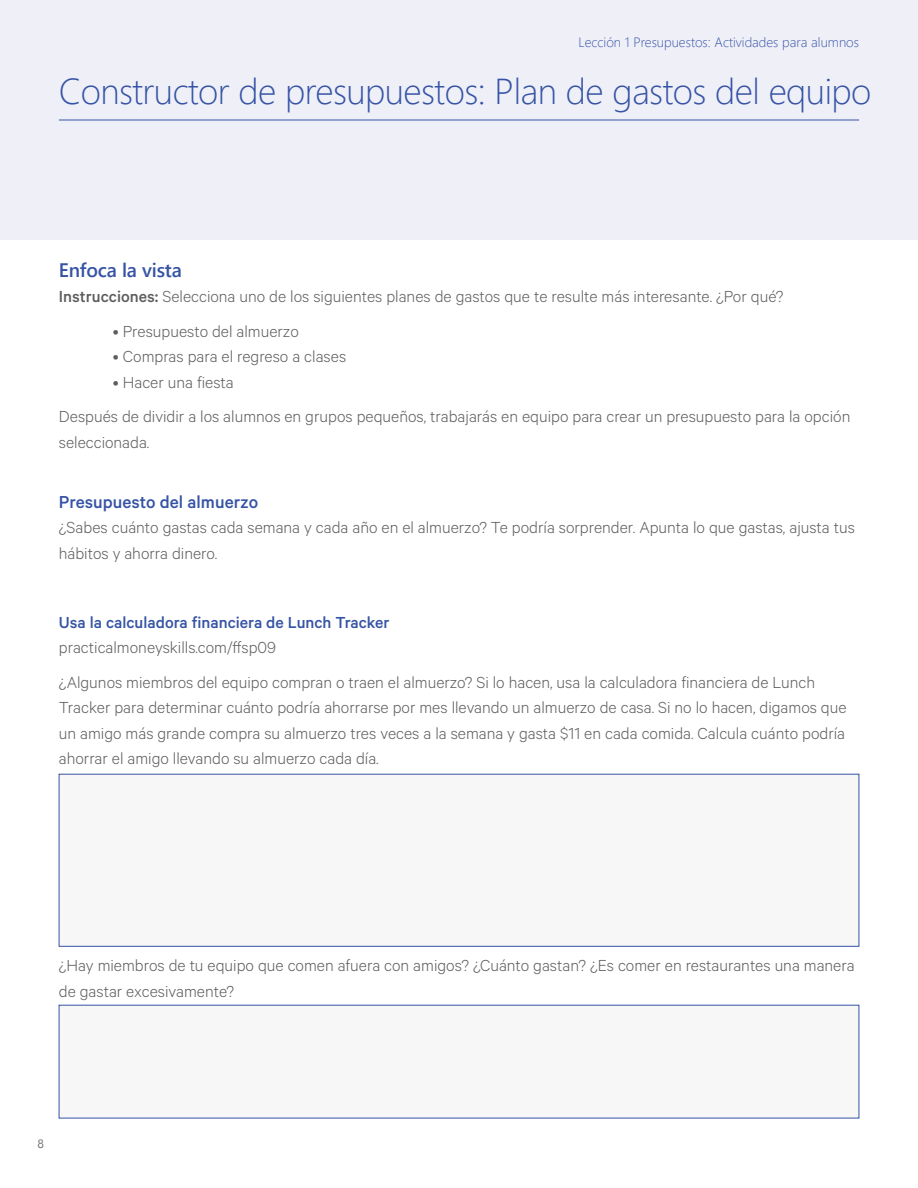
<style>
.page{position:relative;width:918px;height:1188px;background:#fff}
.page>*{position:absolute;margin:0;border:0;box-sizing:border-box;transform-origin:0 0}
.t1{font:300 36px "Segoe UI";letter-spacing:-.015em;color:#3654a5}
.t2{font:500 19.5px "Calibre";color:#3654a5}
.t3{font:600 19.5px "Segoe UI";letter-spacing:-.01em;color:#3654a5}
.t4{font:300 18px/25.5px "Calibre";color:#5d5d5d}
.t5{font:500 18px "Calibre";color:#3654a5}
.t6{font:300 13.5px "Segoe UI";color:#3654a5}
.t7{font:12px "Segoe UI";color:#757272}
.s1{font-weight:500}
</style>
<div class="page">
<div style="left:0;top:0;width:918px;height:240px;background:#efeff8"></div>
<hr style="left:59px;top:120px;width:800px;height:1px;background:#3654a5">
<div style="left:59px;top:774px;width:800px;height:172px;background:#f7f7f7"></div>
<div style="left:59px;top:1005px;width:800px;height:113px;background:#f7f7f7"></div>
<p class="t6" style="left:579px;top:32px;width:282px">Lección 1 Presupuestos: Actividades para alumnos</p>
<h1 class="t1" style="left:59px;top:64px;width:814px">Constructor de presupuestos: Plan de gastos del equipo</h1>
<p class="t3" style="left:59px;top:255px;width:125px">Enfoca la vista</p>
<p class="t4" style="left:59px;top:283px;width:726px"><span class="s1">Instrucciones:</span> Selecciona uno de los siguientes planes de gastos que te resulte más interesante. ¿Por qué?</p>
<p class="t4" style="left:113px;top:318px;width:187px">• Presupuesto del almuerzo</p>
<p class="t4" style="left:113px;top:343px;width:235px">• Compras para el regreso a clases</p>
<p class="t4" style="left:59px;top:364px;width:793px;line-height:34.5px;text-indent:54px">• Hacer una fiesta<br>Después de dividir a los alumnos en grupos pequeños, trabajarás en equipo para crear un presupuesto para la opción</p>
<p class="t4" style="left:59px;top:429px;width:92px">seleccionada.</p>
<p class="t2" style="left:59px;top:490px;width:201px">Presupuesto del almuerzo</p>
<p class="t4" style="left:59px;top:514px;width:798px">¿Sabes cuánto gastas cada semana y cada año en el almuerzo? Te podría sorprender. Apunta lo que gastas, ajusta tus hábitos y ahorra dinero.</p>
<p class="t5" style="left:59px;top:612px;width:332px">Usa la calculadora financiera de Lunch Tracker</p>
<p class="t4" style="left:59px;top:630px;width:758px;line-height:34.5px">practicalmoneyskills.com/ffsp09<br>¿Algunos miembros del equipo compran o traen el almuerzo? Si lo hacen, usa la calculadora financiera de Lunch</p>
<p class="t4" style="left:59px;top:694px;width:789px;text-align:justify">Tracker para determinar cuánto podría ahorrarse por mes llevando un almuerzo de casa. Si no lo hacen, digamos que un amigo más grande compra su almuerzo tres veces a la semana y gasta $11 en cada comida. Calcula cuánto podría ahorrar el amigo llevando su almuerzo cada día.</p>
<p class="t4" style="left:59px;top:952px;width:797px">¿Hay miembros de tu equipo que comen afuera con amigos? ¿Cuánto gastan? ¿Es comer en restaurantes una manera de gastar excesivamente?</p>
<p class="t7" style="left:38px;top:1135px;width:8px">8</p>
</div>
